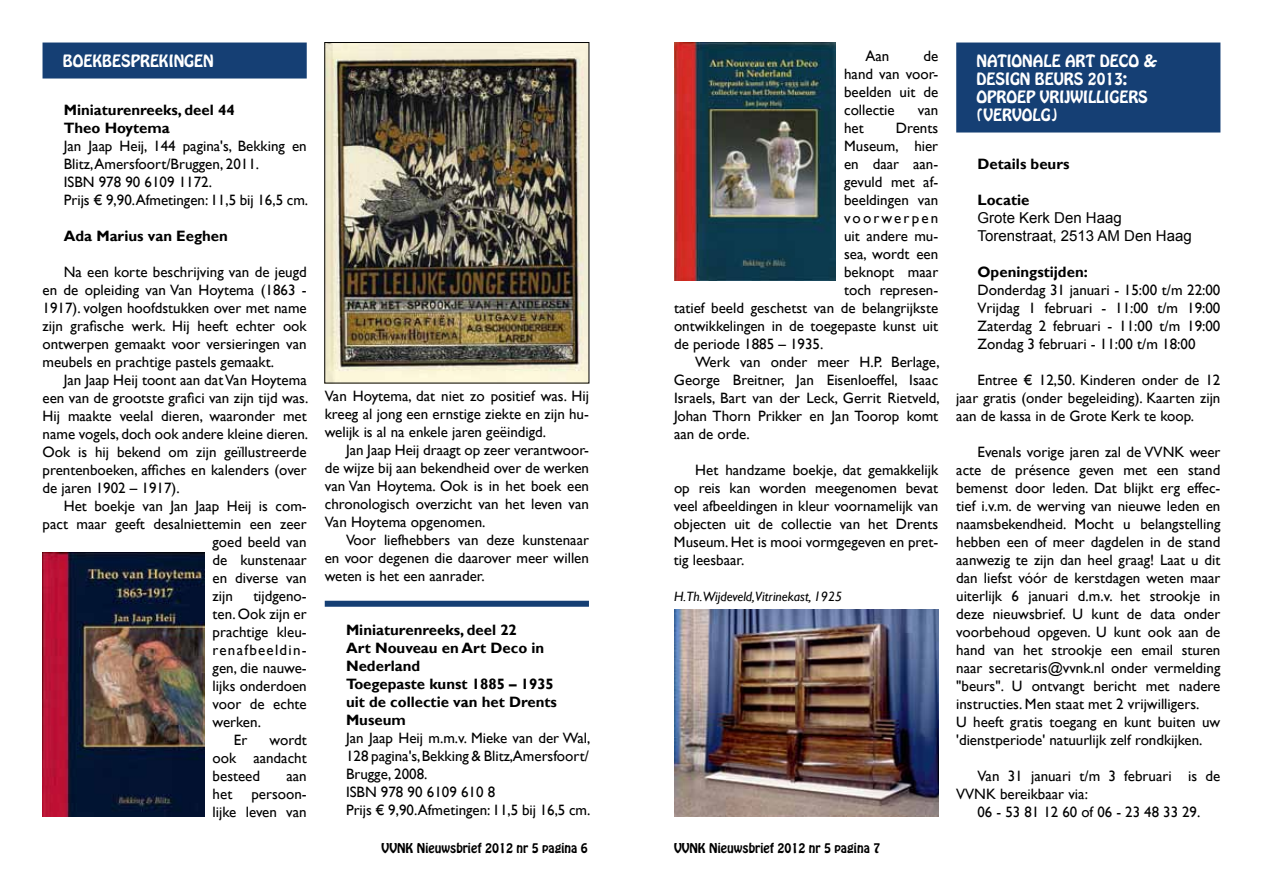
<style>
.page{position:relative;width:1263px;height:893px;background:#fff}
.page>*{position:absolute;margin:0;border:0;box-sizing:border-box;transform-origin:0 0}
.t1{font:15px/18px "Gill Sans";color:#000;text-align:justify}
.t2{font:700 15px/18px "Gill Sans";color:#000}
.t3{font:15px/18px "Hobo Std";color:#fff}
.t4{font:15px/18px "Arial";color:#000}
.t5{font:15px "Gill Sans";letter-spacing:.085em;color:#000}
.t6{font:15px "Gill Sans";letter-spacing:.145em;color:#000}
.t7{font:italic 13.5px "Gill Sans";color:#000}
.t8{font:12px "Hobo Std";color:#000}
</style>
<div class="page">
<div style="left:46px;top:46px;width:257px;height:29px;background:#153f74"></div>
<div style="left:43px;top:43px;width:264px;height:36px;border:8px solid #153f74"></div>
<img style="left:674px;top:609px;width:264px;height:207px">
<img style="left:327px;top:44px;width:260px;height:337px">
<div style="left:960px;top:46px;width:257px;height:83px;background:#153f74"></div>
<div style="left:956px;top:43px;width:264px;height:90px;border:8px solid #153f74"></div>
<img style="left:674px;top:43px;width:162px;height:238px">
<img style="left:43px;top:552px;width:161px;height:264px">
<div style="left:325px;top:601px;width:264px;height:6px;background:#153f74"></div>
<p class="t3" style="left:63px;top:52px;width:31px">boekbesprekingen</p>
<p class="t2" style="left:64px;top:101px;width:172px">Miniaturenreeks, deel 44<br>Theo Hoytema</p>
<p class="t1" style="left:64px;top:137px;width:246px;text-align:left">Jan Jaap Heij, 144 pagina's, Bekking en Blitz,Amersfoort/Bruggen, 2011.<br>ISBN 978 90 6109 1172.<br>Prijs € 9,90.Afmetingen: 11,5 bij 16,5 cm.</p>
<p class="t2" style="left:64px;top:227px;width:166px">Ada Marius van Eeghen</p>
<p class="t1" style="left:43px;top:263px;width:266px;text-indent:21px">Na een korte beschrijving van de jeugd en de opleiding van Van Hoytema (1863 - 1917). volgen hoofdstukken over met name zijn grafische werk. Hij heeft echter ook ontwerpen gemaakt voor versieringen van meubels en prachtige pastels gemaakt.</p>
<p class="t1" style="left:43px;top:371px;width:267px;text-indent:21px">Jan Jaap Heij toont aan datVan Hoytema een van de grootste grafici van zijn tijd was.<br>Hij maakte veelal dieren, waaronder met name vogels, doch ook andere kleine dieren.<br>Ook is hij bekend om zijn geïllustreerde prentenboeken, affiches en kalenders (over de jaren 1902 – 1917).</p>
<p class="t1" style="left:64px;top:497px;width:244px">Het boekje van Jan Jaap Heij is com-</p>
<p class="t1" style="left:43px;top:515px;width:266px">pact maar geeft desalniettemin een zeer</p>
<p class="t1" style="left:213px;top:533px;width:96px">goed beeld van</p>
<p class="t1" style="left:213px;top:551px;width:96px">de kunstenaar</p>
<p class="t1" style="left:213px;top:569px;width:96px">en diverse van</p>
<p class="t1" style="left:213px;top:587px;width:22px">zijn</p>
<p class="t1" style="left:253px;top:587px;width:55px">tijdgeno-</p>
<p class="t1" style="left:213px;top:605px;width:96px">ten. Ook zijn er</p>
<p class="t1" style="left:213px;top:623px;width:96px">prachtige kleu-</p>
<p class="t5" style="left:213px;top:641px;width:96px">renafbeeldin-</p>
<p class="t1" style="left:213px;top:659px;width:96px">gen, die nauwe-</p>
<p class="t1" style="left:213px;top:677px;width:96px">lijks onderdoen</p>
<p class="t1" style="left:213px;top:695px;width:96px">voor de echte</p>
<p class="t1" style="left:213px;top:713px;width:50px">werken.</p>
<p class="t1" style="left:234px;top:731px;width:15px">Er</p>
<p class="t1" style="left:213px;top:731px;width:96px;text-indent:57px">wordt ook aandacht besteed</p>
<p class="t1" style="left:286px;top:767px;width:22px">aan</p>
<p class="t1" style="left:213px;top:785px;width:21px">het</p>
<p class="t1" style="left:213px;top:785px;width:96px;text-align:right">persoon-<br>lijke leven van</p>
<p class="t1" style="left:325px;top:387px;width:266px">Van Hoytema, dat niet zo positief was. Hij kreeg al jong een ernstige ziekte en zijn hu&shy;welijk is al na enkele jaren geëindigd.</p>
<p class="t1" style="left:325px;top:441px;width:266px;text-indent:21px">Jan Jaap Heij draagt op zeer verantwoor&shy;de wijze bij aan bekendheid over de werken van Van Hoytema. Ook is in het boek een chronologisch overzicht van het leven van Van Hoytema opgenomen.</p>
<p class="t1" style="left:325px;top:531px;width:266px;text-indent:21px">Voor liefhebbers van deze kunstenaar en voor degenen die daarover meer willen weten is het een aanrader.</p>
<p class="t2" style="left:346px;top:622px;width:212px">Miniaturenreeks, deel 22<br>Art Nouveau en Art Deco in<br>Nederland<br>Toegepaste kunst 1885 – 1935 uit de collectie van het Drents<br>Museum</p>
<p class="t1" style="left:346px;top:729px;width:246px;text-align:left">Jan Jaap Heij m.m.v. Mieke van der Wal,<br>128 pagina's,Bekking &amp; Blitz,Amersfoort/<br>Brugge, 2008.<br>ISBN 978 90 6109 610 8<br>Prijs € 9,90.Afmetingen: 11,5 bij 16,5 cm.</p>
<p class="t1" style="left:865px;top:47px;width:25px">Aan</p>
<p class="t1" style="left:844px;top:47px;width:96px;text-indent:79px">de hand van voor&shy;beelden uit de collectie</p>
<p class="t1" style="left:918px;top:101px;width:22px">van</p>
<p class="t1" style="left:844px;top:119px;width:21px">het</p>
<p class="t1" style="left:896px;top:119px;width:44px">Drents</p>
<p class="t1" style="left:844px;top:137px;width:96px">Museum, hier</p>
<p class="t1" style="left:844px;top:155px;width:96px">en daar aan-</p>
<p class="t1" style="left:844px;top:173px;width:96px">gevuld met af-</p>
<p class="t1" style="left:844px;top:191px;width:96px">beeldingen van</p>
<p class="t6" style="left:844px;top:209px;width:96px">voorwerpen</p>
<p class="t1" style="left:844px;top:227px;width:96px">uit andere mu-</p>
<p class="t1" style="left:844px;top:245px;width:96px">sea, wordt een</p>
<p class="t1" style="left:844px;top:263px;width:96px">beknopt maar</p>
<p class="t1" style="left:844px;top:281px;width:96px">toch represen-</p>
<p class="t1" style="left:674px;top:299px;width:266px">tatief beeld geschetst van de belangrijkste</p>
<p class="t1" style="left:674px;top:317px;width:266px">ontwikkelingen in de toegepaste kunst uit</p>
<p class="t1" style="left:674px;top:335px;width:151px">de periode 1885 – 1935.</p>
<p class="t1" style="left:695px;top:353px;width:246px">Werk van onder meer H.P. Berlage,</p>
<p class="t1" style="left:674px;top:371px;width:266px">George Breitner, Jan Eisenloeffel, Isaac</p>
<p class="t1" style="left:674px;top:389px;width:267px">Israels, Bart van der Leck, Gerrit Rietveld,</p>
<p class="t1" style="left:674px;top:407px;width:266px">Johan Thorn Prikker en Jan Toorop komt</p>
<p class="t1" style="left:674px;top:425px;width:77px">aan de orde.</p>
<p class="t1" style="left:674px;top:461px;width:266px;text-indent:21px">Het handzame boekje, dat gemakkelijk op reis kan worden meegenomen bevat veel afbeeldingen in kleur voornamelijk van objecten uit de collectie van het Drents Museum. Het is mooi vormgegeven en pret&shy;tig leesbaar.</p>
<p class="t7" style="left:674px;top:588px;width:170px">H.Th.Wijdeveld,Vitrinekast, 1925</p>
<p class="t8" style="left:382px;top:839px;width:208px">VVNK Nieuwsbrief 2012 nr 5 pagina 6</p>
<p class="t8" style="left:674px;top:839px;width:208px">VVNK Nieuwsbrief 2012 nr 5 pagina 7</p>
<p class="t3" style="left:976px;top:52px;width:57px">Nationale</p>
<p class="t3" style="left:1065px;top:52px;width:94px">ART DECO &amp;</p>
<p class="t3" style="left:976px;top:70px;width:20px">Design</p>
<p class="t3" style="left:976px;top:70px;width:173px;text-indent:58px">BEURS 2013:<br>OPROEP VRIJWILLIGERS (verv</p>
<p class="t3" style="left:1022px;top:106px;width:37px">olg)</p>
<p class="t2" style="left:977px;top:155px;width:93px">Details beurs</p>
<p class="t2" style="left:977px;top:191px;width:54px">Locatie</p>
<p class="t4" style="left:977px;top:208px;width:216px">Grote Kerk Den Haag<br>Torenstraat, 2513 AM Den Haag</p>
<p class="t2" style="left:977px;top:263px;width:112px">Openingstijden:</p>
<p class="t1" style="left:977px;top:281px;width:244px">Donderdag 31 januari - 15:00 t/m 22:00<br>Vrijdag 1 februari - 11:00 t/m 19:00<br>Zaterdag 2 februari - 11:00 t/m 19:00<br>Zondag 3 februari - 11:00 t/m 18:00</p>
<p class="t1" style="left:956px;top:371px;width:266px;text-indent:21px">Entree € 12,50. Kinderen onder de 12 jaar gratis (onder begeleiding). Kaarten zijn aan de kassa in de Grote Kerk te koop.</p>
<p class="t1" style="left:956px;top:443px;width:266px;text-align:left;text-indent:21px">Evenals vorige jaren zal de VVNK weer acte de présence geven met een stand bemenst door leden. Dat blijkt erg effec&shy;tief i.v.m. de werving van nieuwe leden en naamsbekendheid. Mocht u belangstelling hebben een of meer dagdelen in de stand aanwezig te zijn dan heel graag! Laat u dit dan liefst vóór de kerstdagen weten maar uiterlijk 6 januari d.m.v. het strookje in deze nieuwsbrief. U kunt de data onder voorbehoud opgeven. U kunt ook aan de hand van het strookje een email sturen naar secretaris@vvnk.nl onder vermelding "beurs". U ontvangt bericht met nadere instructies. Men staat met 2 vrijwilligers.<br>U heeft gratis toegang en kunt buiten uw 'dienstperiode' natuurlijk zelf rondkijken.</p>
<p class="t1" style="left:956px;top:767px;width:266px;text-indent:21px">Van 31 januari t/m 3 februari is de<br>VVNK bereikbaar via:</p>
<p class="t1" style="left:977px;top:803px;width:224px">06 - 53 81 12 60 of 06 - 23 48 33 29.</p>
</div>
